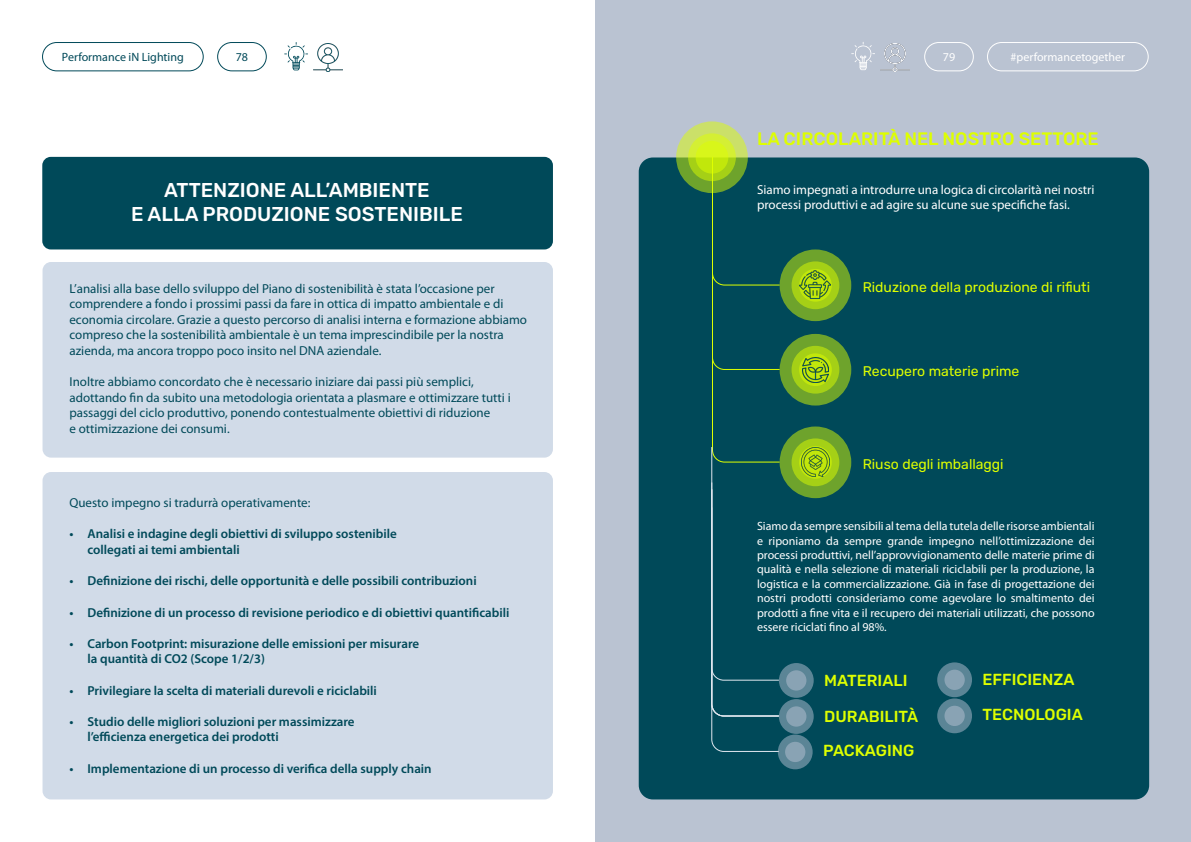
<style>
.page{position:relative;width:1191px;height:842px;background:#fff}
.page>*{position:absolute;margin:0;border:0;box-sizing:border-box;transform-origin:0 0}
.t1{font:300 20px/24px "Rubik";color:#fff;text-align:center}
.t2{font:300 18px "Rubik";color:#deff00}
.t3{font:300 16px "Rubik";color:#deff00}
.t4{font:14px "Rubik";color:#deff00}
.t5{font:13px/15.6px "Myriad Pro";color:#004959}
.t6{font:600 13px/15.6px "Myriad Pro";color:#004959}
.t7{font:13px/15.6px "Myriad Pro";color:#fff}
.t8{font:12px/14.4px "Myriad Pro";color:#fff;text-align:justify}
.t9{font:12px "Myriad Pro";color:#004959}
</style>
<div class="page">
<div style="left:595px;top:0;width:596px;height:842px;background:#bac3d2"></div>
<div style="left:987px;top:42px;width:161px;height:29px;border:1px solid #fff;border-radius:14px"></div>
<div style="left:924px;top:42px;width:49px;height:29px;border:1px solid #fff;border-radius:14px"></div>
<div style="left:42px;top:42px;width:161px;height:29px;border:1px solid #004959;border-radius:14px"></div>
<div style="left:217px;top:42px;width:49px;height:29px;border:1px solid #004959;border-radius:14px"></div>
<div style="left:42px;top:157px;width:511px;height:92px;background:#004959;border-radius:9px"></div>
<div style="left:43px;top:262px;width:510px;height:196px;background:#d1dbe8;border-radius:9px"></div>
<div style="left:43px;top:472px;width:510px;height:327px;background:#d1dbe8;border-radius:9px"></div>
<div style="left:639px;top:157px;width:510px;height:642px;background:#004959;border-radius:14px"></div>
<svg style="left:676px;top:121px;width:72px;height:72px;background:#abcb57"></svg>
<svg style="left:688px;top:133px;width:48px;height:48px"></svg>
<div style="left:779px;top:249px;width:72px;height:72px;background:#6ea32c;border-radius:50%"></div>
<svg style="left:791px;top:261px;width:48px;height:48px"></svg>
<div style="left:779px;top:334px;width:72px;height:72px;background:#6ea32c;border-radius:50%"></div>
<svg style="left:791px;top:346px;width:48px;height:48px"></svg>
<div style="left:779px;top:426px;width:72px;height:72px;background:#6ea32c;border-radius:50%"></div>
<svg style="left:791px;top:438px;width:48px;height:48px"></svg>
<img style="left:800px;top:270px;width:30px;height:29px">
<img style="left:802px;top:357px;width:26px;height:26px">
<img style="left:801px;top:448px;width:29px;height:29px">
<svg style="left:711px;top:156px;width:69px;height:596px"></svg>
<div style="left:779px;top:663px;width:34px;height:35px;background:#5b8596;border-radius:50%"></div>
<div style="left:786px;top:670px;width:20px;height:21px;background:#89a3b4;border-radius:50%"></div>
<svg style="left:937px;top:662px;width:35px;height:35px"></svg>
<div style="left:944px;top:670px;width:20px;height:20px;background:#89a3b4;border-radius:50%"></div>
<div style="left:779px;top:699px;width:34px;height:35px;background:#5b8596;border-radius:50%"></div>
<div style="left:786px;top:706px;width:20px;height:21px;background:#89a3b4;border-radius:50%"></div>
<svg style="left:937px;top:698px;width:35px;height:35px"></svg>
<div style="left:944px;top:706px;width:20px;height:20px;background:#89a3b4;border-radius:50%"></div>
<svg style="left:778px;top:734px;width:34px;height:35px"></svg>
<div style="left:785px;top:742px;width:20px;height:20px;background:#89a3b4;border-radius:50%"></div>
<svg style="left:284px;top:42px;width:24px;height:28px"></svg>
<img style="left:314px;top:43px;width:28px;height:29px">
<svg style="left:851px;top:42px;width:24px;height:28px"></svg>
<img style="left:881px;top:43px;width:28px;height:29px">
<p class="t9" style="left:62px;top:50px;width:123px">Performance iN Lighting</p>
<p class="t9" style="left:236px;top:50px;width:14px">78</p>
<p class="t8" style="left:943px;top:50px;width:14px">79</p>
<p class="t8" style="left:1010px;top:50px;width:116px">#performancetogether</p>
<h1 class="t1" style="left:131px;top:179px;width:333px">ATTENZIONE ALL’AMBIENTE<br>E ALLA PRODUZIONE SOSTENIBILE</h1>
<p class="t5" style="left:69px;top:280px;width:459px">L’analisi alla base dello sviluppo del Piano di sostenibilità è stata l’occasione per comprendere a fondo i prossimi passi da fare in ottica di impatto ambientale e di economia circolare. Grazie a questo percorso di analisi interna e formazione abbiamo compreso che la sostenibilità ambientale è un tema imprescindibile per la nostra azienda, ma ancora troppo poco insito nel DNA aziendale.</p>
<p class="t5" style="left:69px;top:374px;width:443px">Inoltre abbiamo concordato che è necessario iniziare dai passi più semplici, adottando fin da subito una metodologia orientata a plasmare e ottimizzare tutti i passaggi del ciclo produttivo, ponendo contestualmente obiettivi di riduzione<br>e ottimizzazione dei consumi.</p>
<p class="t5" style="left:69px;top:495px;width:242px">Questo impegno si tradurrà operativamente:</p>
<p class="t6" style="left:87px;top:526px;width:311px;text-indent:-18px">• Analisi e indagine degli obiettivi di sviluppo sostenibile collegati ai temi ambientali</p>
<p class="t6" style="left:69px;top:573px;width:409px">• Definizione dei rischi, delle opportunità e delle possibili contribuzioni</p>
<p class="t6" style="left:69px;top:604px;width:441px">• Definizione di un processo di revisione periodico e di obiettivi quantificabili</p>
<p class="t6" style="left:87px;top:635px;width:333px;text-indent:-18px">• Carbon Footprint: misurazione delle emissioni per misurare la quantità di CO2 (Scope 1/2/3)</p>
<p class="t6" style="left:69px;top:682px;width:309px">• Privilegiare la scelta di materiali durevoli e riciclabili</p>
<p class="t6" style="left:87px;top:713px;width:269px;text-indent:-18px">• Studio delle migliori soluzioni per massimizzare l’efficienza energetica dei prodotti</p>
<p class="t6" style="left:69px;top:760px;width:364px">• Implementazione di un processo di verifica della supply chain</p>
<h2 class="t2" style="left:757px;top:129px;width:343px">LA CIRCOLARITÀ NEL NOSTRO SETTORE</h2>
<p class="t7" style="left:757px;top:181px;width:339px">Siamo impegnati a introdurre una logica di circolarità nei nostri processi produttivi e ad agire su alcune sue specifiche fasi.</p>
<p class="t4" style="left:862px;top:279px;width:229px">Riduzione della produzione di rifiuti</p>
<p class="t4" style="left:862px;top:363px;width:158px">Recupero materie prime</p>
<p class="t4" style="left:862px;top:456px;width:142px">Riuso degli imballaggi</p>
<p class="t8" style="left:757px;top:519px;width:339px">Siamo da sempre sensibili al tema della tutela delle risorse ambientali e riponiamo da sempre grande impegno nell’ottimizzazione dei processi produttivi, nell’approvvigionamento delle materie prime di qualità e nella selezione di materiali riciclabili per la produzione, la logistica e la commercializzazione. Già in fase di progettazione dei nostri prodotti consideriamo come agevolare lo smaltimento dei prodotti a fine vita e il recupero dei materiali utilizzati, che possono essere riciclati fino al 98%.</p>
<p class="t3" style="left:824px;top:671px;width:85px">MATERIALI</p>
<p class="t3" style="left:982px;top:671px;width:94px">EFFICIENZA</p>
<p class="t3" style="left:824px;top:707px;width:95px">DURABILITÀ</p>
<p class="t3" style="left:982px;top:705px;width:102px">TECNOLOGIA</p>
<p class="t3" style="left:823px;top:741px;width:93px">PACKAGING</p>
</div>
